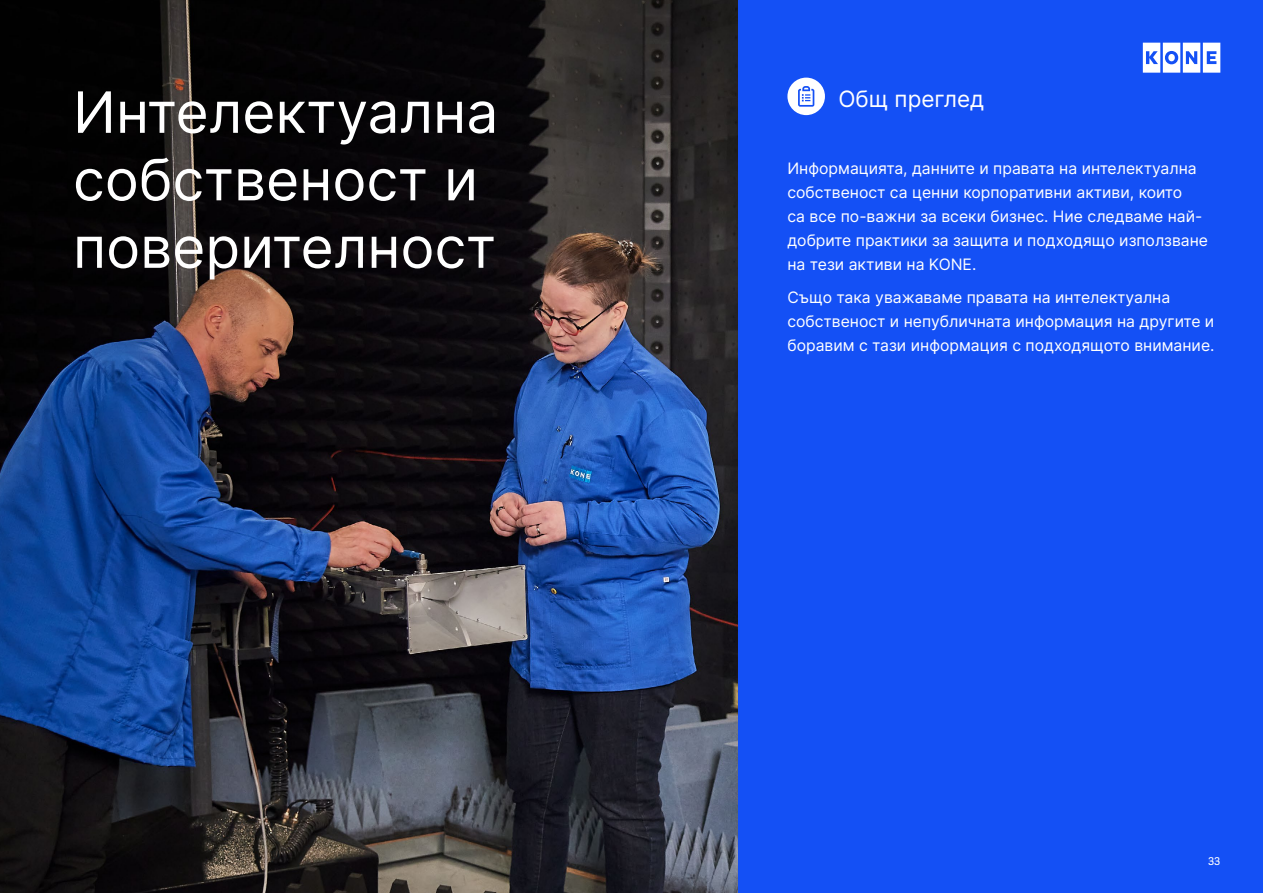
<style>
.page{position:relative;width:1263px;height:893px;background:#fff}
.page>*{position:absolute;margin:0;border:0;box-sizing:border-box;transform-origin:0 0}
.t1{font:57px/67.5px "Inter";color:#fff}
.t2{font:22.5px "Inter";color:#fff}
.t3{font:15.75px/24px "Inter";color:#fff}
.t4{font:12px "KONE Information";color:#fff}
</style>
<div class="page">
<img style="left:0;top:363px;width:738px;height:530px">
<div style="left:738px;top:0;width:525px;height:893px;background:#1450f5"></div>
<svg style="left:0;top:0;width:738px;height:363px;background:#1d1819"></svg>
<svg style="left:1143px;top:43px;width:77px;height:30px"></svg>
<div style="left:787px;top:78px;width:38px;height:37px;background:#fff;border-radius:50%"></div>
<svg style="left:798px;top:86px;width:16px;height:21px"></svg>
<h1 class="t1" style="left:73px;top:77px;width:427px">Интелектуална собственост и поверителност</h1>
<h2 class="t2" style="left:838px;top:83px;width:147px">Общ преглед</h2>
<p class="t3" style="left:787px;top:156px;width:422px">Информацията, данните и правата на интелектуална собственост са ценни корпоративни активи, които<br>са все по-важни за всеки бизнес. Ние следваме най&shy;добрите практики за защита и подходящо използване на тези активи на KONE.</p>
<p class="t3" style="left:787px;top:285px;width:429px">Също така уважаваме правата на интелектуална собственост и непубличната информация на другите и боравим с тази информация с подходящото внимание.</p>
<p class="t4" style="left:1208px;top:853px;width:14px">33</p>
</div>
